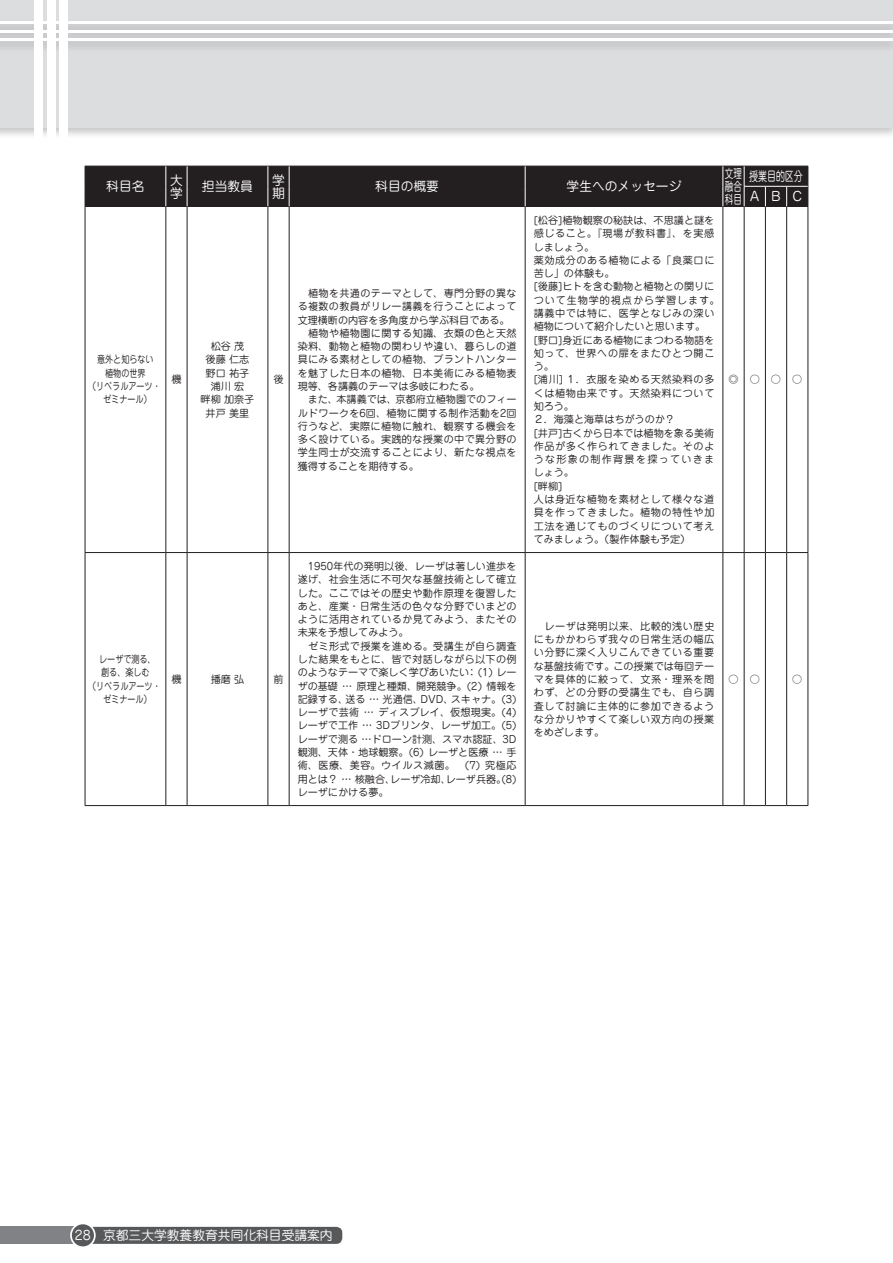
<style>
.page{position:relative;width:893px;height:1263px;background:#fff}
.page>*{position:absolute;margin:0;border:0;box-sizing:border-box;transform-origin:0 0}
.t1{font:12.75px/12.8px "Jun 201 Pro";color:#fff}
.t2{font:12.75px/20.2px "Jun 201 Pro";color:#fff;scale:.7 1}
.t3{font:12.15px/13.4px "Jun 201 Pro";color:#fff;text-align:justify;scale:.7 1}
.t4{font:10.05px/13.4px "Jun 201 Pro";letter-spacing:.035em;color:#231f20}
.t5{font:10.05px/13.4px "Jun 201 Pro";letter-spacing:.015em;color:#231f20}
.t6{font:10.05px/13.4px "Jun 201 Pro";letter-spacing:.055em;color:#231f20}
.t7{font:10.05px "Jun 201 Pro";letter-spacing:.035em;color:#231f20;scale:.8 1}
.t8{font:10.05px "Jun 201 Pro";color:#231f20;scale:.8 1}
.t9{font:10.05px/13.4px "Jun 201 Pro";color:#231f20;text-align:center}
</style>
<div class="page">
<div style="left:0;top:0;width:893px;height:139px;background:#231f20;opacity:.25"></div>
<div style="left:0;top:0;width:893px;height:128px;background:#dcdddf"></div>
<div style="left:0;top:18px;width:893px;height:17px;background:#cfd0d2"></div>
<hr style="left:0;top:21px;width:893px;height:3px;background:#fff">
<div style="left:0;top:27px;width:893px;height:17px;background:#cacacc"></div>
<hr style="left:0;top:30px;width:893px;height:3px;background:#fff">
<div style="left:0;top:35px;width:893px;height:17px;background:#231f20;opacity:.25"></div>
<hr style="left:0;top:38px;width:893px;height:3px;background:#fff">
<div style="left:34px;top:0;width:9px;height:145px;background:#fff"></div>
<div style="left:47px;top:0;width:8px;height:145px;background:#fff"></div>
<div style="left:60px;top:0;width:8px;height:145px;background:#fff"></div>
<svg style="left:86px;top:207px;width:722px;height:598px"></svg>
<hr style="left:85px;top:207px;width:1px;height:345px;background:#231f20">
<hr style="left:166px;top:207px;width:1px;height:345px;background:#231f20">
<hr style="left:187px;top:207px;width:1px;height:345px;background:#231f20">
<hr style="left:268px;top:207px;width:1px;height:345px;background:#231f20">
<hr style="left:289px;top:207px;width:1px;height:345px;background:#231f20">
<hr style="left:525px;top:207px;width:1px;height:345px;background:#231f20">
<hr style="left:723px;top:207px;width:1px;height:345px;background:#231f20">
<hr style="left:744px;top:207px;width:1px;height:345px;background:#231f20">
<hr style="left:765px;top:207px;width:1px;height:345px;background:#231f20">
<hr style="left:786px;top:207px;width:1px;height:345px;background:#231f20">
<hr style="left:808px;top:207px;width:1px;height:345px;background:#231f20">
<hr style="left:85px;top:552px;width:81px;height:1px;background:#231f20">
<hr style="left:85px;top:553px;width:1px;height:252px;background:#231f20">
<svg style="left:166px;top:552px;width:21px;height:1px"></svg>
<hr style="left:166px;top:553px;width:1px;height:252px;background:#231f20">
<hr style="left:187px;top:552px;width:81px;height:1px;background:#231f20">
<hr style="left:187px;top:553px;width:1px;height:252px;background:#231f20">
<svg style="left:268px;top:552px;width:21px;height:1px"></svg>
<hr style="left:268px;top:553px;width:1px;height:252px;background:#231f20">
<hr style="left:289px;top:552px;width:236px;height:1px;background:#231f20">
<hr style="left:289px;top:553px;width:1px;height:252px;background:#231f20">
<hr style="left:525px;top:552px;width:198px;height:1px;background:#231f20">
<hr style="left:525px;top:553px;width:1px;height:252px;background:#231f20">
<hr style="left:723px;top:553px;width:1px;height:252px;background:#231f20">
<hr style="left:744px;top:553px;width:1px;height:252px;background:#231f20">
<hr style="left:765px;top:553px;width:1px;height:252px;background:#231f20">
<svg style="left:723px;top:552px;width:85px;height:1px"></svg>
<hr style="left:786px;top:553px;width:1px;height:252px;background:#231f20">
<hr style="left:808px;top:553px;width:1px;height:252px;background:#231f20">
<hr style="left:85px;top:805px;width:81px;height:1px;background:#231f20">
<svg style="left:166px;top:805px;width:21px;height:1px"></svg>
<hr style="left:187px;top:805px;width:81px;height:1px;background:#231f20">
<svg style="left:268px;top:805px;width:21px;height:1px"></svg>
<hr style="left:289px;top:805px;width:236px;height:1px;background:#231f20">
<hr style="left:525px;top:805px;width:198px;height:1px;background:#231f20">
<svg style="left:723px;top:805px;width:85px;height:1px"></svg>
<div style="left:85px;top:166px;width:724px;height:41px;background:#231f20"></div>
<div style="left:0;top:1227px;width:83px;height:17px;background:#808285"></div>
<div style="left:92px;top:1227px;width:250px;height:17px;background:#57585a"></div>
<div style="left:71px;top:1223px;width:24px;height:24px;background:#57585a;border-radius:50%"></div>
<div style="left:70px;top:1222px;width:26px;height:26px;border:2px solid #fff;border-radius:50%"></div>
<p class="t1" style="left:106px;top:179px;width:40px">科目名</p>
<p class="t1" style="left:170px;top:172px;width:14px">大学</p>
<p class="t1" style="left:202px;top:179px;width:53px">担当教員</p>
<p class="t1" style="left:272px;top:172px;width:14px">学期</p>
<p class="t1" style="left:375px;top:179px;width:65px">科目の概要</p>
<p class="t1" style="left:567px;top:179px;width:116px">学生へのメッセージ</p>
<p class="t8" style="left:97px;top:352px;width:72px">意外と知らない</p>
<p class="t7" style="left:105px;top:365px;width:52px">植物の世界</p>
<p class="t8" style="left:88px;top:378px;width:92px">（リベラルアーツ・</p>
<p class="t7" style="left:103px;top:391px;width:62px">ゼミナール）</p>
<p class="t4" style="left:171px;top:372px;width:11px">機</p>
<p class="t9" style="left:201px;top:339px;width:55px">松谷 茂<br>後藤 仁志野口 祐子浦川 宏<br>畔柳 加奈子井戸 美里</p>
<p class="t4" style="left:273px;top:372px;width:11px">後</p>
<p class="t4" style="left:298px;top:285px;width:220px">　植物を共通のテーマとして、専門分野の異なる複数の教員がリレー講義を行うことによって文理横断の内容を多角度から学ぶ科目である。　植物や植物園に関する知識、衣類の色と天然染料、動物と植物の関わりや違い、暮らしの道具にみる素材としての植物、プラントハンターを魅了した日本の植物、日本美術にみる植物表現等、各講義のテーマは多岐にわたる。<br>　また、本講義では、京都府立植物園でのフィールドワークを6回、植物に関する制作活動を2回行うなど、実際に植物に触れ、観察する機会を多く設けている。実践的な授業の中で異分野の学生同士が交流することにより、新たな視点を獲得することを期待する。</p>
<p class="t7" style="left:99px;top:651px;width:72px">レーザで測る、</p>
<p class="t7" style="left:101px;top:664px;width:62px">創る、楽しむ</p>
<p class="t8" style="left:88px;top:678px;width:92px">（リベラルアーツ・</p>
<p class="t7" style="left:103px;top:691px;width:62px">ゼミナール）</p>
<p class="t4" style="left:171px;top:671px;width:11px">機</p>
<p class="t4" style="left:211px;top:671px;width:35px">播磨 弘</p>
<p class="t4" style="left:273px;top:671px;width:11px">前</p>
<p class="t5" style="left:298px;top:558px;width:221px">　1950年代の発明以後、レーザは著しい進歩を遂げ、社会生活に不可欠な基盤技術として確立した。ここではその歴史や動作原理を復習したあと、産業・日常生活の色々な分野でいまどのように活用されているか見てみよう、またその未来を予想してみよう。<br>　ゼミ形式で授業を進める。受講生が自ら調査した結果をもとに、皆で対話しながら以下の例のようなテーマで楽しく学びあいたい： (1) レーザの基礎 … 原理と種類、開発競争。(2) 情報を記録する、送る … 光通信、DVD、スキャナ。(3)レーザで芸術 … ディスプレイ、仮想現実。(4)レーザで工作 … 3Dプリンタ、レーザ加工。(5)レーザで測る …ドローン計測、スマホ認証、3D観測、天体・地球観察。(6) レーザと医療 … 手術、医療、美容。ウイルス滅菌。　(7) 究極応用とは？ … 核融合、レーザ冷却、レーザ兵器。(8)レーザにかける夢。</p>
<p class="t6" style="left:534px;top:212px;width:187px">[松谷]植物観察の秘訣は、不思議と謎を感じること。『現場が教科書』、を実感しましょう。<br>薬効成分のある植物による「良薬口に苦し」の体験も。<br>[後藤]ヒトを含む動物と植物との関りについて生物学的視点から学習します。講義中では特に、医学となじみの深い植物について紹介したいと思います。<br>[野口]身近にある植物にまつわる物語を知って、世界への扉をまたひとつ開こう。<br>[浦川] １．衣服を染める天然染料の多くは植物由来です。天然染料について知ろう。<br>２．海藻と海草はちがうのか？<br>[井戸]古くから日本では植物を象る美術作品が多く作られてきました。そのような形象の制作背景を探っていきましょう。<br>[畔柳]<br>人は身近な植物を素材として様々な道具を作ってきました。植物の特性や加工法を通じてものづくりについて考えてみましょう。（製作体験も予定）</p>
<p class="t4" style="left:534px;top:618px;width:182px;text-align:justify">　レーザは発明以来、比較的浅い歴史にもかかわらず我々の日常生活の幅広い分野に深く入りこんできている重要な基盤技術です。この授業では毎回テーマを具体的に絞って、文系・理系を問わず、どの分野の受講生でも、自ら調査して討論に主体的に参加できるような分かりやすくて楽しい双方向の授業をめざします。</p>
<p class="t3" style="left:725px;top:165px;width:26px">文理融合科目</p>
<p class="t2" style="left:749px;top:165px;width:78px">授業目的区分<br>ABC</p>
<p class="t4" style="left:728px;top:372px;width:75px">◎○○○</p>
<p class="t4" style="left:728px;top:671px;width:33px">○ ○</p>
<p class="t4" style="left:792px;top:671px;width:12px">○</p>
<p class="t1" style="left:75px;top:1227px;width:259px">28 京都三大学教養教育共同化科目受講案内</p>
</div>
